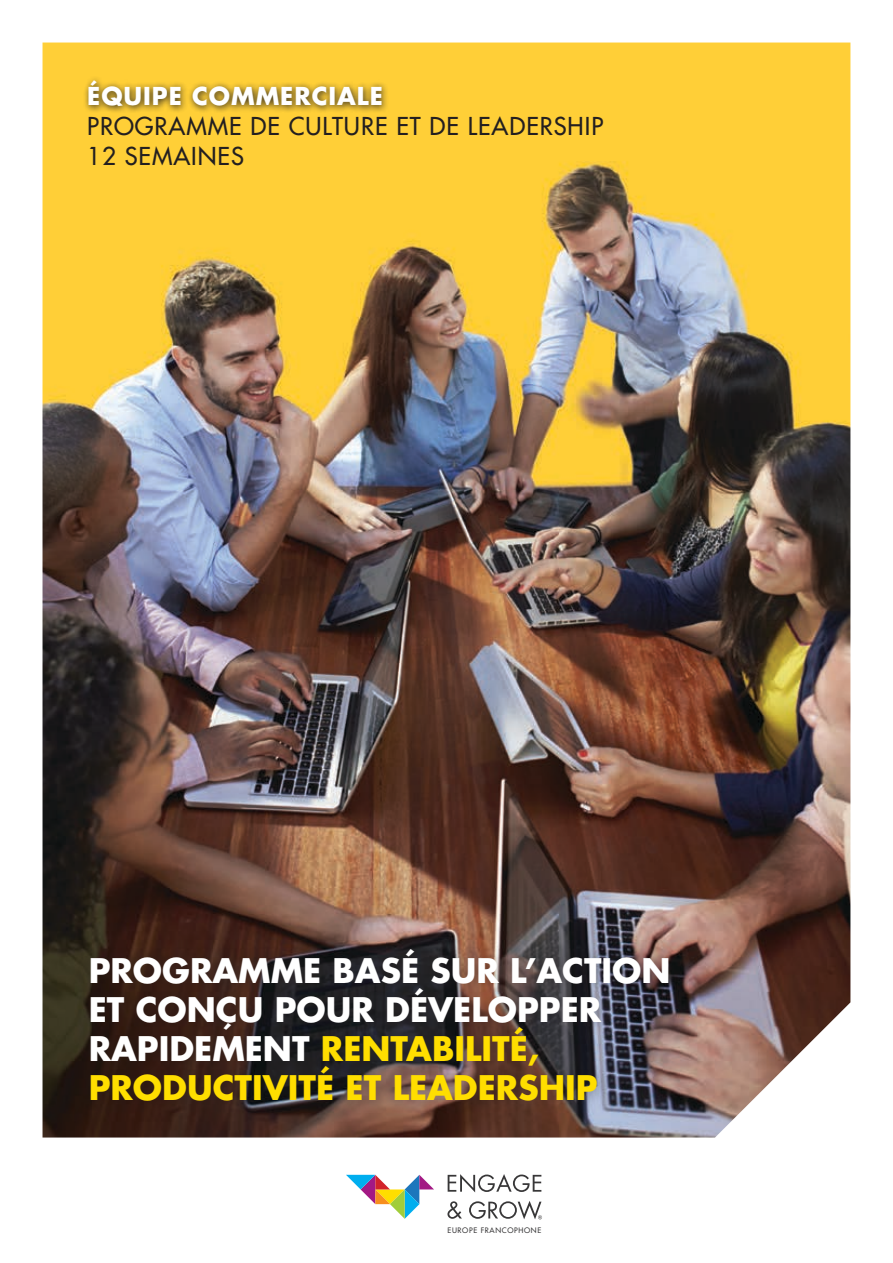
<style>
.page{position:relative;width:893px;height:1263px;background:#fff}
.page>*{position:absolute;margin:0;border:0;box-sizing:border-box;transform-origin:0 0}
.t1{font:700 33px/39px "Futura Std";color:#fff}
.t2{font:500 24px/30px "Futura Std";letter-spacing:.04em;color:#231f20}
.t3{font:700 24px "Futura Std";letter-spacing:.04em;color:#fff}
.t4{font:500 7.35px "Futura Std";letter-spacing:.09em;color:#383738}
.s1{color:#ffde00}
</style>
<div class="page">
<img style="left:43px;top:43px;width:807px;height:1094px">
<div style="left:78px;top:937px;width:603px;height:177px;background:#231f20;opacity:.4"></div>
<svg style="left:448px;top:1174px;width:93px;height:18px"></svg>
<svg style="left:447px;top:1201px;width:15px;height:18px"></svg>
<svg style="left:346px;top:1175px;width:88px;height:44px"></svg>
<svg style="left:469px;top:1201px;width:73px;height:18px"></svg>
<div style="left:83px;top:75px;width:307px;height:39px;background:#231f20;opacity:.9"></div>
<p class="t3" style="left:87px;top:80px;width:297px">ÉQUIPE COMMERCIALE</p>
<p class="t2" style="left:87px;top:111px;width:518px">PROGRAMME DE CULTURE ET DE LEADERSHIP<br>12 SEMAINES</p>
<p class="t1" style="left:89px;top:951px;width:583px">PROGRAMME BASÉ SUR L’ACTION<br>ET CONÇU POUR DÉVELOPPER<br>RAPIDEMENT <span class="s1">RENTABILITÉ,<br>PRODUCTIVITÉ ET LEADERSHIP</span></p>
<p class="t4" style="left:447px;top:1225px;width:95px">EUROPE FRANCOPHONE</p>
</div>
